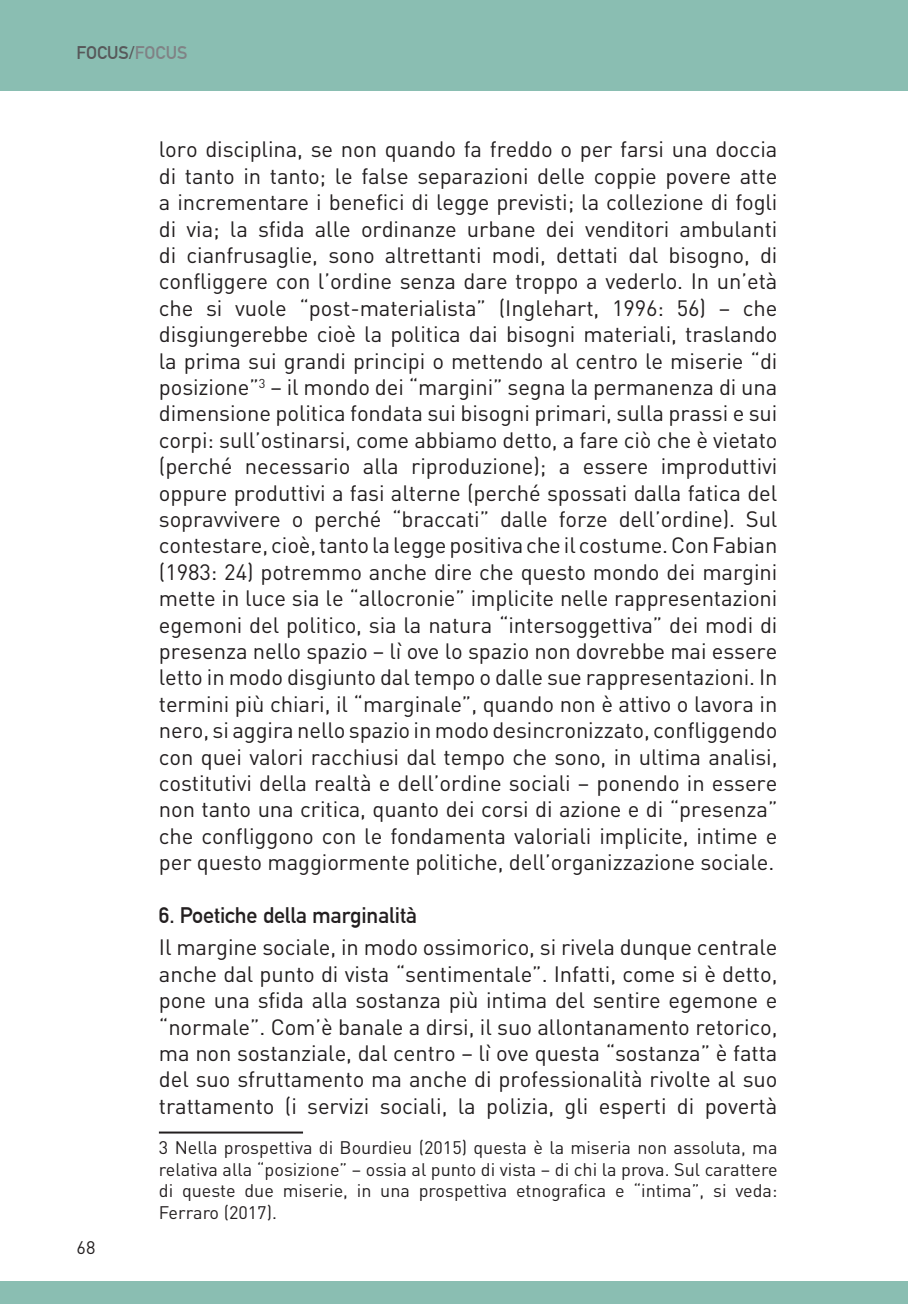
<style>
.page{position:relative;width:908px;height:1304px;background:#fff}
.page>*{position:absolute;margin:0;border:0;box-sizing:border-box;transform-origin:0 0}
.t1{font:22px/26.4px "DIN";letter-spacing:-.005em;color:#231f20;text-align:justify}
.t2{font:700 22px "DIN Alternate";letter-spacing:-.005em;color:#231f20}
.note{font:18px/21.6px "DIN";color:#231f20;text-align:justify}
.t3{font:700 18px "DIN Alternate";color:#57585a}
.s1{color:#808285}
</style>
<div class="page">
<div style="left:0;top:0;width:907px;height:90px;background:#8abeb2"></div>
<div style="left:0;top:1281px;width:907px;height:23px;background:#8abeb2"></div>
<hr style="left:159px;top:1131px;width:144px;height:2px;background:#231f20">
<p class="t3" style="left:77px;top:39px;width:112px">FOCUS/<span class="s1">FOCUS</span></p>
<p class="note" style="left:77px;top:1237px;width:20px">68</p>
<p class="t1" style="left:159px;top:136px;width:620px">loro disciplina, se non quando fa freddo o per farsi una doccia di tanto in tanto; le false separazioni delle coppie povere atte a incrementare i benefici di legge previsti; la collezione di fogli di via; la sfida alle ordinanze urbane dei venditori ambulanti di cianfrusaglie, sono altrettanti modi, dettati dal bisogno, di confliggere con l’ordine senza dare troppo a vederlo. In un’età che si vuole “post-materialista” (Inglehart, 1996: 56) – che disgiungerebbe cioè la politica dai bisogni materiali, traslando la prima sui grandi principi o mettendo al centro le miserie “di posizione”<sup>3</sup> – il mondo dei “margini” segna la permanenza di una dimensione politica fondata sui bisogni primari, sulla prassi e sui corpi: sull’ostinarsi, come abbiamo detto, a fare ciò che è vietato (perché necessario alla riproduzione); a essere improduttivi oppure produttivi a fasi alterne (perché spossati dalla fatica del sopravvivere o perché “braccati” dalle forze dell’ordine). Sul contestare, cioè, tanto la legge positiva che il costume. Con Fabian (1983: 24) potremmo anche dire che questo mondo dei margini mette in luce sia le “allocronie” implicite nelle rappresentazioni egemoni del politico, sia la natura “intersoggettiva” dei modi di presenza nello spazio – lì ove lo spazio non dovrebbe mai essere letto in modo disgiunto dal tempo o dalle sue rappresentazioni. In termini più chiari, il “marginale”, quando non è attivo o lavora in nero, si aggira nello spazio in modo desincronizzato, confliggendo con quei valori racchiusi dal tempo che sono, in ultima analisi, costitutivi della realtà e dell’ordine sociali – ponendo in essere non tanto una critica, quanto dei corsi di azione e di “presenza” che confliggono con le fondamenta valoriali implicite, intime e per questo maggiormente politiche, dell’organizzazione sociale.</p>
<p class="t2" style="left:159px;top:899px;width:259px">6. Poetiche della marginalità</p>
<p class="t1" style="left:159px;top:934px;width:620px">Il margine sociale, in modo ossimorico, si rivela dunque centrale anche dal punto di vista “sentimentale”. Infatti, come si è detto, pone una sfida alla sostanza più intima del sentire egemone e “normale”. Com’è banale a dirsi, il suo allontanamento retorico, ma non sostanziale, dal centro – lì ove questa “sostanza” è fatta del suo sfruttamento ma anche di professionalità rivolte al suo trattamento (i servizi sociali, la polizia, gli esperti di povertà</p>
<p class="note" style="left:159px;top:1136px;width:620px">3 Nella prospettiva di Bourdieu (2015) questa è la miseria non assoluta, ma relativa alla “posizione” – ossia al punto di vista – di chi la prova. Sul carattere di queste due miserie, in una prospettiva etnografica e “intima”, si veda:<br>Ferraro (2017).</p>
</div>
